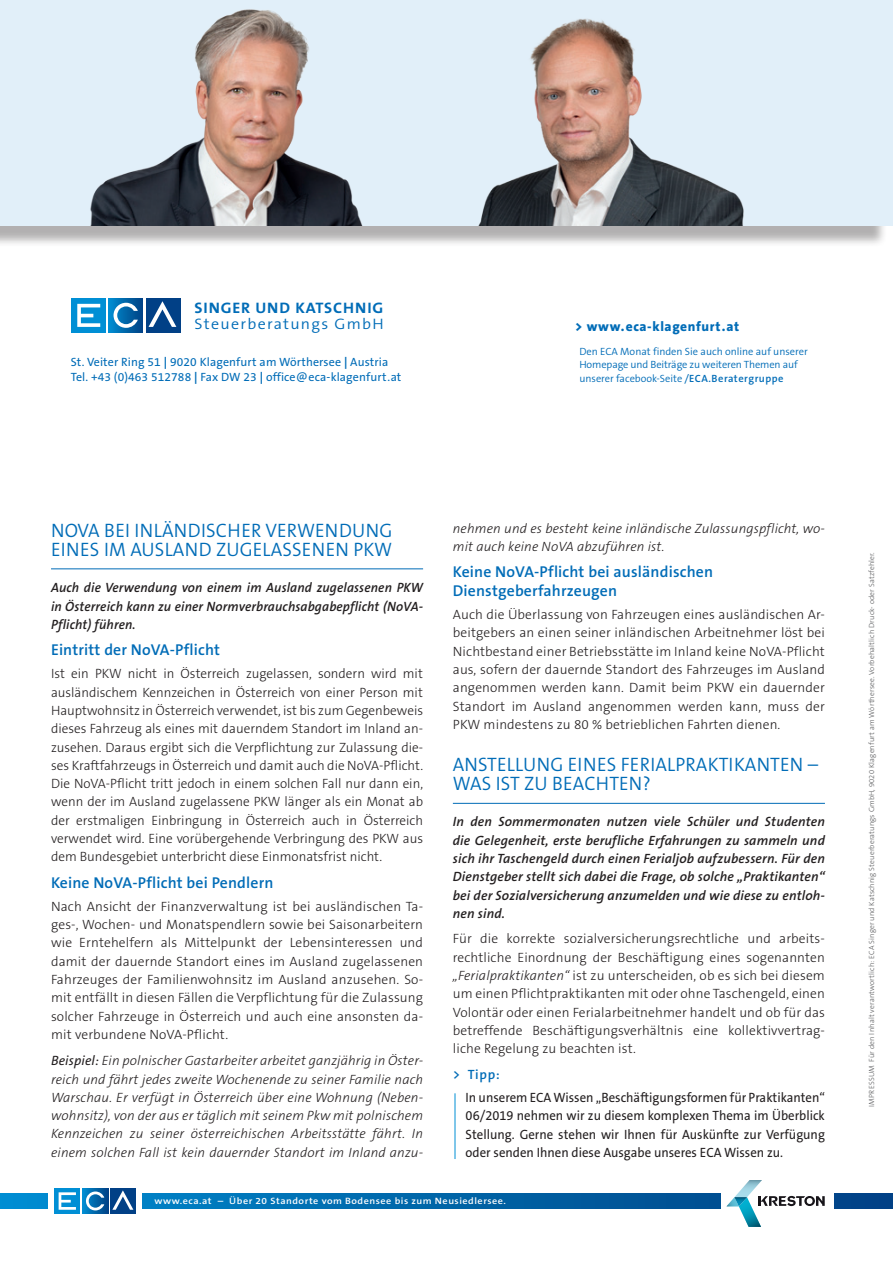
<style>
.page{position:relative;width:893px;height:1263px;background:#fff}
.page>*{position:absolute;margin:0;border:0;box-sizing:border-box;transform-origin:0 0}
.t1{font:300 19.5px/19.5px "The Sans B4";letter-spacing:.01em;color:#006cb7}
.t2{font:600 15.75px "The Sans B6";letter-spacing:.01em;color:#006cb7}
.t3{font:300 15.3px "The Sans B4";letter-spacing:.08em;color:#006cb7;scale:1.05 1}
.t4{font:700 15.3px "The Sans B7";letter-spacing:.05em;color:#006cb7;scale:1.05 1}
.t5{font:300 13.5px/18.3px "The Sans B3";letter-spacing:.01em;color:#231f20;text-align:justify}
.t6{font:italic 300 13.5px/18.3px "The Sans B3";letter-spacing:.01em;color:#231f20;text-align:justify}
.t7{font:italic 600 13.5px/18.3px "The Sans B6";letter-spacing:.01em;color:#231f20;text-align:justify}
.t8{font:13.5px/18.3px "The Sans B5 Plain";color:#231f20;text-align:justify;scale:.95 1}
.t9{font:800 13.5px "The Sans B8";letter-spacing:.045em;color:#006cb7}
.t10{font:600 13.5px "The Sans B6";color:#006cb7}
.t11{font:12px "The Sans B5 Plain";letter-spacing:.01em;color:#006cb7}
.t12{font:300 10.5px "The Sans B4";color:#006cb7}
.t13{font:600 9.3px "The Sans B6";letter-spacing:.05em;color:#fff;scale:1.1 1}
.bodytext{font:300 7.5px "The Sans B3";letter-spacing:.02em;color:#57585a}
.s1{font-family:"The Sans B7";font-weight:700}
.s2{font-family:"The Sans B5 Plain";font-weight:400}
.s3{font-family:"The Sans B6";font-weight:600}
.s4{font-style:italic}
</style>
<div class="page">
<hr style="left:455px;top:1093px;width:1px;height:66px;background:#008fd5">
<hr style="left:51px;top:568px;width:372px;height:1px;background:#006cb7">
<hr style="left:453px;top:803px;width:372px;height:1px;background:#006cb7">
<svg style="left:0;top:1194px;width:893px;height:14px;background:#0066a9"></svg>
<div style="left:48px;top:1187px;width:94px;height:28px;background:#fff"></div>
<div style="left:54px;top:1188px;width:26px;height:26px;background:#008fd5"></div>
<svg style="left:59px;top:1192px;width:17px;height:18px"></svg>
<svg style="left:82px;top:1188px;width:26px;height:26px"></svg>
<svg style="left:86px;top:1191px;width:18px;height:19px"></svg>
<div style="left:110px;top:1188px;width:26px;height:26px;background:#014086"></div>
<svg style="left:112px;top:1190px;width:21px;height:20px"></svg>
<div style="left:721px;top:1176px;width:112px;height:63px;background:#fff"></div>
<svg style="left:726px;top:1180px;width:99px;height:47px"></svg>
<div style="left:71px;top:298px;width:35px;height:34px;background:#008fd5"></div>
<svg style="left:77px;top:304px;width:23px;height:23px"></svg>
<svg style="left:108px;top:298px;width:35px;height:34px"></svg>
<svg style="left:114px;top:303px;width:24px;height:25px"></svg>
<div style="left:146px;top:298px;width:34px;height:34px;background:#014086"></div>
<svg style="left:149px;top:301px;width:27px;height:26px"></svg>
<div style="left:0;top:0;width:888px;height:247px;background:#231f20;opacity:.35"></div>
<div style="left:0;top:0;width:893px;height:225px;background:#e1eff9"></div>
<img style="left:479px;top:18px;width:265px;height:207px">
<img style="left:90px;top:9px;width:272px;height:216px">
<p class="t4" style="left:195px;top:299px;width:181px">SINGER UND KATSCHNIG</p>
<p class="t3" style="left:195px;top:316px;width:182px">Steuerberatungs GmbH</p>
<p class="t11" style="left:71px;top:355px;width:319px">St. Veiter Ring 51 <span class="s1">|</span> 9020 Klagenfurt am Wörthersee <span class="s1">|</span> Austria</p>
<p class="t11" style="left:71px;top:371px;width:332px">Tel. +43 (0)463 512788 <span class="s1">|</span> Fax DW 23 <span class="s1">|</span> office@eca-klagenfurt.at</p>
<p class="t9" style="left:575px;top:319px;width:166px">&gt; www.eca-klagenfurt.at</p>
<p class="t12" style="left:579px;top:346px;width:230px">Den ECA Monat finden Sie auch online auf unserer</p>
<p class="t12" style="left:579px;top:359px;width:220px">Homepage und Beiträge zu weiteren Themen auf</p>
<p class="t12" style="left:579px;top:373px;width:206px">unserer facebook-Seite <span class="s2">/</span><span class="s3">ECA.Beratergruppe</span></p>
<p class="t1" style="left:51px;top:521px;width:343px">NOVA BEI INLÄNDISCHER VERWENDUNG<br>EINES IM AUSLAND ZUGELASSENEN PKW</p>
<p class="t7" style="left:51px;top:579px;width:374px">Auch die Verwendung von einem im Ausland zugelassenen PKW in Österreich kann zu einer Normverbrauchsabgabepflicht (NoVA-Pflicht) führen.</p>
<p class="t2" style="left:51px;top:641px;width:171px">Eintritt der NoVA-Pflicht</p>
<p class="t5" style="left:51px;top:665px;width:374px">Ist ein PKW nicht in Österreich zugelassen, sondern wird mit ausländischem Kennzeichen in Österreich von einer Person mit Hauptwohnsitz in Österreich verwendet, ist bis zum Gegenbeweis dieses Fahrzeug als eines mit dauerndem Standort im Inland an&shy;zusehen. Daraus ergibt sich die Verpflichtung zur Zulassung die&shy;ses Kraftfahrzeugs in Österreich und damit auch die NoVA-Pflicht.<br>Die NoVA-Pflicht tritt jedoch in einem solchen Fall nur dann ein, wenn der im Ausland zugelassene PKW länger als ein Monat ab der erstmaligen Einbringung in Österreich auch in Österreich verwendet wird. Eine vorübergehende Verbringung des PKW aus dem Bundesgebiet unterbricht diese Einmonatsfrist nicht.</p>
<p class="t2" style="left:51px;top:874px;width:224px">Keine NoVA-Pflicht bei Pendlern</p>
<p class="t5" style="left:51px;top:898px;width:374px">Nach Ansicht der Finanzverwaltung ist bei ausländischen Ta&shy;ges-, Wochen- und Monatspendlern sowie bei Saisonarbeitern wie Erntehelfern als Mittelpunkt der Lebensinteressen und damit der dauernde Standort eines im Ausland zugelassenen Fahrzeuges der Familienwohnsitz im Ausland anzusehen. So&shy;mit entfällt in diesen Fällen die Verpflichtung für die Zulassung solcher Fahrzeuge in Österreich und auch eine ansonsten da&shy;mit verbundene NoVA-Pflicht.</p>
<p class="t6" style="left:51px;top:1052px;width:374px"><span class="s2">Beispiel:</span> Ein polnischer Gastarbeiter arbeitet ganzjährig in Öster&shy;reich und fährt jedes zweite Wochenende zu seiner Familie nach Warschau. Er verfügt in Österreich über eine Wohnung (Neben&shy;wohnsitz), von der aus er täglich mit seinem Pkw mit polnischem Kennzeichen zu seiner österreichischen Arbeitsstätte fährt. In einem solchen Fall ist kein dauernder Standort im Inland anzu-</p>
<p class="t6" style="left:453px;top:520px;width:374px">nehmen und es besteht keine inländische Zulassungspflicht, wo&shy;mit auch keine NoVA abzuführen ist.</p>
<p class="t2" style="left:453px;top:563px;width:262px">Keine NoVA-Pflicht bei ausländischen</p>
<p class="t2" style="left:453px;top:582px;width:166px">Dienstgeberfahrzeugen</p>
<p class="t5" style="left:453px;top:606px;width:374px">Auch die Überlassung von Fahrzeugen eines ausländischen Ar&shy;beitgebers an einen seiner inländischen Arbeitnehmer löst bei Nichtbestand einer Betriebsstätte im Inland keine NoVA-Pflicht aus, sofern der dauernde Standort des Fahrzeuges im Ausland angenommen werden kann. Damit beim PKW ein dauernder Standort im Ausland angenommen werden kann, muss der PKW mindestens zu 80 % betrieblichen Fahrten dienen.</p>
<p class="t1" style="left:453px;top:756px;width:367px">ANSTELLUNG EINES FERIALPRAKTIKANTEN –</p>
<p class="t1" style="left:453px;top:775px;width:200px">WAS IST ZU BEACHTEN?</p>
<p class="t7" style="left:453px;top:813px;width:374px">In den Sommermonaten nutzen viele Schüler und Studenten die Gelegenheit, erste berufliche Erfahrungen zu sammeln und sich ihr Taschengeld durch einen Ferialjob aufzubessern. Für den Dienstgeber stellt sich dabei die Frage, ob solche „Praktikanten“ bei der Sozialversicherung anzumelden und wie diese zu entloh&shy;nen sind.</p>
<p class="t5" style="left:453px;top:930px;width:374px">Für die korrekte sozialversicherungsrechtliche und arbeits&shy;rechtliche Einordnung der Beschäftigung eines sogenannten <span class="s4">„Ferialpraktikanten“</span> ist zu unterscheiden, ob es sich bei diesem um einen Pflichtpraktikanten mit oder ohne Taschengeld, einen Volontär oder einen Ferialarbeitnehmer handelt und ob für das betreffende Beschäftigungsverhältnis eine kollektivvertrag&shy;liche Regelung zu beachten ist.</p>
<p class="t10" style="left:453px;top:1068px;width:48px">&gt; Tipp:</p>
<p class="t8" style="left:466px;top:1089px;width:380px">In unserem ECA Wissen „Beschäftigungsformen für Praktikanten“ 06/2019 nehmen wir zu diesem komplexen Thema im Überblick Stellung. Gerne stehen wir Ihnen für Auskünfte zur Verfügung oder senden Ihnen diese Ausgabe unseres ECA Wissen zu.</p>
<p class="t13" style="left:155px;top:1196px;width:321px">www.eca.at – Über 20 Standorte vom Bodensee bis zum Neusiedlersee.</p>
<p class="bodytext" style="left:868px;top:1106px;width:556px;rotate:-90deg">IMPRESSUM Für den Inhalt verantwortlich: ECA Singer und Katschnig Steuerberatungs GmbH, 9020 Klagenfurt am Wörthersee. Vorbehaltlich Druck- oder Satzfehler.</p>
</div>
